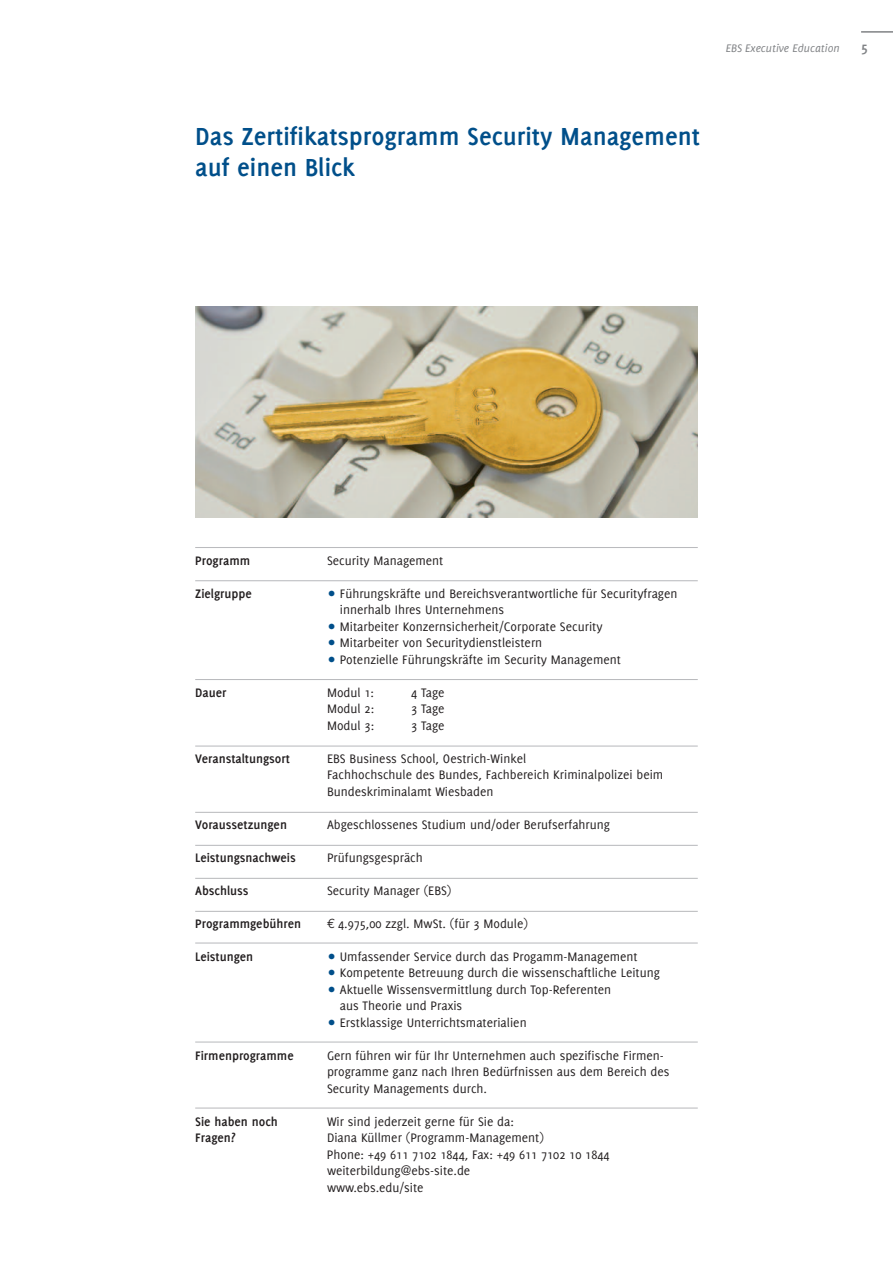
<style>
.page{position:relative;width:893px;height:1263px;background:#fff}
.page>*{position:absolute;margin:0;border:0;box-sizing:border-box;transform-origin:0 0}
.t1{font:700 27px/31.5px "Delicious";color:#004f8a}
.t2{font:700 15px "Delicious";color:#808285}
.t3{font:13.5px/16.5px "Delicious";color:#231f20}
.t4{font:700 13.5px "Delicious";color:#231f20}
.t5{font:italic 12px "Delicious";color:#808285}
</style>
<div class="page">
<hr style="left:861px;top:31px;width:32px;height:2px;background:#808285">
<img style="left:195px;top:306px;width:503px;height:211px">
<hr style="left:195px;top:547px;width:503px;height:1px;background:#babbbe">
<hr style="left:195px;top:580px;width:503px;height:1px;background:#babbbe">
<hr style="left:195px;top:679px;width:503px;height:1px;background:#babbbe">
<hr style="left:195px;top:745px;width:503px;height:1px;background:#babbbe">
<hr style="left:195px;top:812px;width:503px;height:1px;background:#babbbe">
<hr style="left:195px;top:845px;width:503px;height:1px;background:#babbbe">
<hr style="left:195px;top:878px;width:503px;height:1px;background:#babbbe">
<hr style="left:195px;top:911px;width:503px;height:1px;background:#babbbe">
<hr style="left:195px;top:942px;width:503px;height:1px;background:#babbbe">
<hr style="left:195px;top:1041px;width:503px;height:1px;background:#babbbe">
<hr style="left:195px;top:1107px;width:503px;height:1px;background:#babbbe">
<p class="t5" style="left:726px;top:41px;width:116px">EBS Executive Education</p>
<p class="t2" style="left:861px;top:42px;width:8px">5</p>
<h1 class="t1" style="left:195px;top:122px;width:506px">Das Zertifikatsprogramm Security Management auf einen Blick</h1>
<p class="t4" style="left:195px;top:555px;width:56px">Programm</p>
<p class="t3" style="left:327px;top:553px;width:118px">Security Management</p>
<p class="t4" style="left:195px;top:588px;width:58px">Zielgruppe</p>
<p class="t3" style="left:340px;top:586px;width:339px">Führungskräfte und Bereichsverantwortliche für Securityfragen innerhalb Ihres Unternehmens<br>Mitarbeiter Konzernsicherheit/Corporate Security<br>Mitarbeiter von Securitydienstleistern<br>Potenzielle Führungskräfte im Security Management</p>
<p class="t4" style="left:195px;top:687px;width:33px">Dauer</p>
<p class="t3" style="left:327px;top:685px;width:49px">Modul 1:</p>
<p class="t3" style="left:411px;top:685px;width:35px">4 Tage</p>
<p class="t3" style="left:327px;top:701px;width:49px">Modul 2:</p>
<p class="t3" style="left:411px;top:701px;width:35px">3 Tage</p>
<p class="t3" style="left:327px;top:718px;width:49px">Modul 3:</p>
<p class="t3" style="left:411px;top:718px;width:35px">3 Tage</p>
<p class="t4" style="left:195px;top:753px;width:96px">Veranstaltungsort</p>
<p class="t3" style="left:327px;top:751px;width:338px">EBS Business School, Oestrich-Winkel<br>Fachhochschule des Bundes, Fachbereich Kriminalpolizei beim<br>Bundeskriminalamt Wiesbaden</p>
<p class="t4" style="left:195px;top:819px;width:93px">Voraussetzungen</p>
<p class="t3" style="left:327px;top:817px;width:285px">Abgeschlossenes Studium und/oder Berufserfahrung</p>
<p class="t4" style="left:195px;top:852px;width:102px">Leistungsnachweis</p>
<p class="t3" style="left:327px;top:850px;width:97px">Prüfungsgespräch</p>
<p class="t4" style="left:195px;top:885px;width:55px">Abschluss</p>
<p class="t3" style="left:327px;top:883px;width:126px">Security Manager (EBS)</p>
<p class="t4" style="left:195px;top:918px;width:107px">Programmgebühren</p>
<p class="t3" style="left:327px;top:916px;width:203px">¤ 4.975,00 zzgl. MwSt. (für 3 Module)</p>
<p class="t4" style="left:195px;top:951px;width:60px">Leistungen</p>
<p class="t3" style="left:340px;top:949px;width:322px">Umfassender Service durch das Progamm-Management Kompetente Betreuung durch die wissenschaftliche Leitung Aktuelle Wissensvermittlung durch Top-Referenten<br>aus Theorie und Praxis<br>Erstklassige Unterrichtsmaterialien</p>
<p class="t4" style="left:195px;top:1050px;width:100px">Firmenprogramme</p>
<p class="t3" style="left:327px;top:1048px;width:344px">Gern führen wir für Ihr Unternehmen auch spezifische Firmen&shy;programme ganz nach Ihren Bedürfnissen aus dem Bereich des<br>Security Managements durch.</p>
<p class="t4" style="left:195px;top:1116px;width:84px">Sie haben noch</p>
<p class="t3" style="left:327px;top:1114px;width:188px">Wir sind jederzeit gerne für Sie da:</p>
<p class="t4" style="left:195px;top:1133px;width:42px">Fragen?</p>
<p class="t3" style="left:327px;top:1130px;width:284px">Diana Küllmer (Programm-Management)<br>Phone: +49 611 7102 1844, Fax: +49 611 7102 10 1844 weiterbildung@ebs-site.de<br>www.ebs.edu/site</p>
</div>
